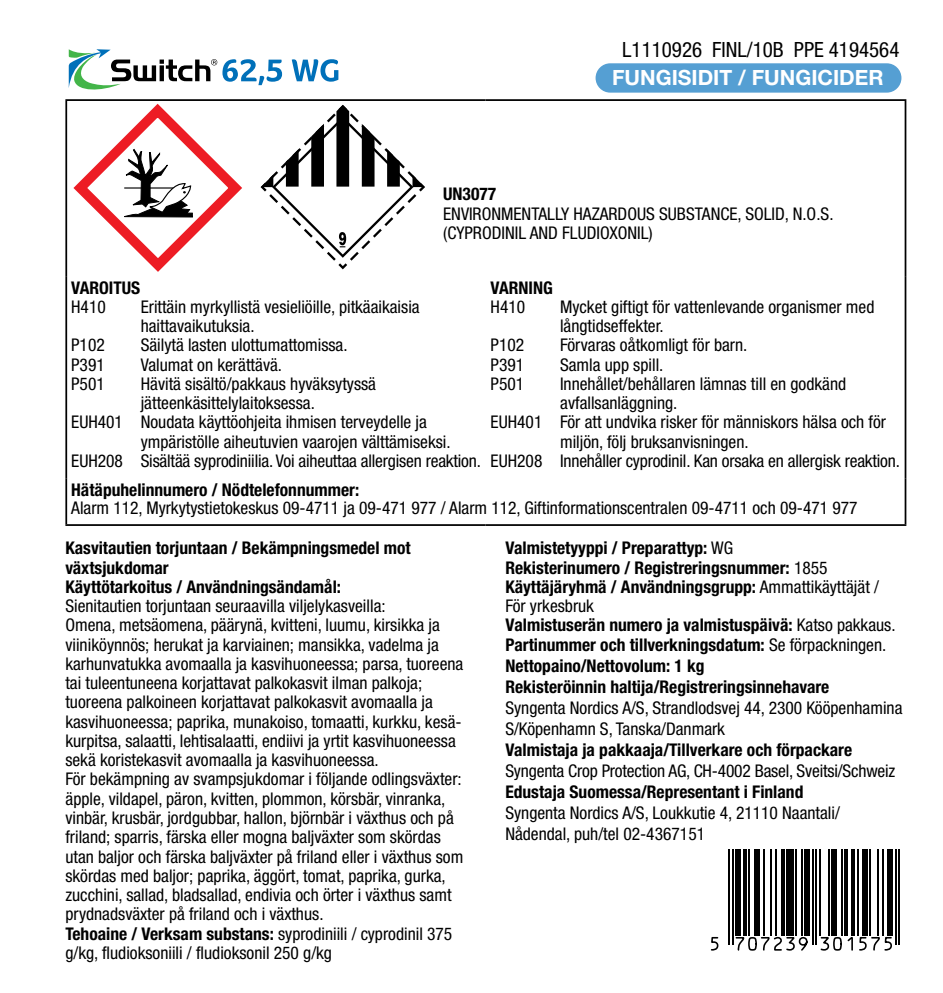
<style>
.page{position:relative;width:943px;height:993px;background:#fff}
.page>*{position:absolute;margin:0;border:0;box-sizing:border-box;transform-origin:0 0}
.t1{font:condensed 21px "Helvetica Neue LT Std";color:#000}
.t2{font:700 21px "Helvetica Neue LT Std";color:#fff}
.t3{font:condensed 17.5px/19.2px "Helvetica Neue LT Std";color:#000}
.t4{font:700 condensed 17.5px/19.2px "Helvetica Neue LT Std";color:#000}
.s1{font-weight:700}
.s2{font-weight:400}
</style>
<div class="page">
<hr style="left:65px;top:99px;width:420px;height:2px;background:#000">
<hr style="left:65px;top:101px;width:2px;height:175px;background:#000">
<hr style="left:485px;top:99px;width:421px;height:2px;background:#000">
<hr style="left:904px;top:101px;width:2px;height:175px;background:#000">
<hr style="left:65px;top:276px;width:2px;height:202px;background:#000">
<hr style="left:904px;top:276px;width:2px;height:202px;background:#000">
<hr style="left:65px;top:478px;width:2px;height:46px;background:#000">
<hr style="left:904px;top:478px;width:2px;height:46px;background:#000">
<hr style="left:65px;top:524px;width:420px;height:1px;background:#000">
<hr style="left:485px;top:524px;width:421px;height:1px;background:#000">
<svg style="left:735px;top:849px;width:165px;height:96px"></svg>
<hr style="left:728px;top:848px;width:2px;height:95px;background:#000">
<hr style="left:732px;top:848px;width:2px;height:95px;background:#000">
<div style="left:735px;top:848px;width:6px;height:86px;background:#000"></div>
<hr style="left:743px;top:848px;width:3px;height:86px;background:#000">
<hr style="left:748px;top:848px;width:2px;height:86px;background:#000">
<div style="left:753px;top:848px;width:6px;height:86px;background:#000"></div>
<hr style="left:762px;top:848px;width:2px;height:86px;background:#000">
<hr style="left:770px;top:848px;width:2px;height:86px;background:#000">
<hr style="left:775px;top:848px;width:2px;height:86px;background:#000">
<hr style="left:781px;top:848px;width:3px;height:86px;background:#000">
<div style="left:786px;top:848px;width:7px;height:86px;background:#000"></div>
<hr style="left:795px;top:848px;width:2px;height:86px;background:#000">
<hr style="left:800px;top:848px;width:2px;height:86px;background:#000">
<div style="left:804px;top:848px;width:5px;height:86px;background:#000"></div>
<hr style="left:811px;top:848px;width:2px;height:95px;background:#000">
<hr style="left:815px;top:848px;width:2px;height:95px;background:#000">
<hr style="left:818px;top:848px;width:2px;height:86px;background:#000">
<hr style="left:828px;top:848px;width:1px;height:86px;background:#000">
<div style="left:831px;top:848px;width:6px;height:86px;background:#000"></div>
<hr style="left:840px;top:848px;width:2px;height:86px;background:#000">
<hr style="left:844px;top:848px;width:3px;height:86px;background:#000">
<hr style="left:851px;top:848px;width:4px;height:86px;background:#000">
<hr style="left:856px;top:848px;width:2px;height:86px;background:#000">
<div style="left:862px;top:848px;width:5px;height:86px;background:#000"></div>
<hr style="left:869px;top:848px;width:2px;height:86px;background:#000">
<hr style="left:876px;top:848px;width:2px;height:86px;background:#000">
<hr style="left:882px;top:848px;width:2px;height:86px;background:#000">
<div style="left:887px;top:848px;width:6px;height:86px;background:#000"></div>
<hr style="left:894px;top:848px;width:2px;height:95px;background:#000">
<hr style="left:898px;top:848px;width:2px;height:95px;background:#000">
<svg style="left:710px;top:935px;width:182px;height:16px"></svg>
<svg style="left:69px;top:49px;width:213px;height:41px"></svg>
<svg style="left:292px;top:59px;width:46px;height:23px"></svg>
<svg style="left:73px;top:104px;width:169px;height:168px"></svg>
<svg style="left:260px;top:105px;width:165px;height:165px"></svg>
<div style="left:595px;top:63px;width:306px;height:30px;background:#559fd3;border-radius:15px"></div>
<p class="t1" style="left:622px;top:37px;width:279px">L1110926 FINL/10B PPE 4194564</p>
<p class="t2" style="left:612px;top:65px;width:273px">FUNGISIDIT / FUNGICIDER</p>
<p class="t4" style="left:443px;top:184px;width:55px">UN3077</p>
<p class="t3" style="left:443px;top:203px;width:392px">ENVIRONMENTALLY HAZARDOUS SUBSTANCE, SOLID, N.O.S. (CYPRODINIL AND FLUDIOXONIL)</p>
<p class="t4" style="left:71px;top:277px;width:71px">VAROITUS</p>
<p class="t3" style="left:71px;top:297px;width:36px">H410</p>
<p class="t3" style="left:141px;top:297px;width:280px">Erittäin myrkyllistä vesieliöille, pitkäaikaisia haittavaikutuksia.</p>
<p class="t3" style="left:71px;top:335px;width:35px">P102</p>
<p class="t3" style="left:141px;top:335px;width:208px">Säilytä lasten ulottumattomissa.</p>
<p class="t3" style="left:71px;top:354px;width:35px">P391</p>
<p class="t3" style="left:141px;top:354px;width:143px">Valumat on kerättävä.</p>
<p class="t3" style="left:71px;top:374px;width:35px">P501</p>
<p class="t3" style="left:141px;top:374px;width:237px">Hävitä sisältö/pakkaus hyväksytyssä</p>
<p class="t3" style="left:141px;top:393px;width:176px">jätteenkäsittelylaitoksessa.</p>
<p class="t3" style="left:71px;top:412px;width:357px">EUH401 Noudata käyttöohjeita ihmisen terveydelle ja</p>
<p class="t3" style="left:141px;top:431px;width:311px">ympäristölle aiheutuvien vaarojen välttämiseksi.</p>
<p class="t3" style="left:71px;top:451px;width:411px">EUH208 Sisältää syprodiniilia. Voi aiheuttaa allergisen reaktion.</p>
<p class="t4" style="left:490px;top:277px;width:64px">VARNING</p>
<p class="t3" style="left:490px;top:297px;width:36px">H410</p>
<p class="t3" style="left:560px;top:297px;width:316px">Mycket giftigt för vattenlevande organismer med långtidseffekter.</p>
<p class="t3" style="left:490px;top:335px;width:35px">P102</p>
<p class="t3" style="left:560px;top:335px;width:189px">Förvaras oåtkomligt för barn.</p>
<p class="t3" style="left:490px;top:354px;width:35px">P391</p>
<p class="t3" style="left:560px;top:354px;width:105px">Samla upp spill.</p>
<p class="t3" style="left:490px;top:374px;width:35px">P501</p>
<p class="t3" style="left:560px;top:374px;width:288px">Innehållet/behållaren lämnas till en godkänd</p>
<p class="t3" style="left:560px;top:393px;width:119px">avfallsanläggning.</p>
<p class="t3" style="left:490px;top:412px;width:397px">EUH401 För att undvika risker för människors hälsa och för</p>
<p class="t3" style="left:560px;top:431px;width:190px">miljön, följ bruksanvisningen.</p>
<p class="t3" style="left:490px;top:451px;width:411px">EUH208 Innehåller cyprodinil. Kan orsaka en allergisk reaktion.</p>
<p class="t4" style="left:71px;top:479px;width:289px">Hätäpuhelinnumero / Nödtelefonnummer:</p>
<p class="t3" style="left:71px;top:497px;width:788px">Alarm 112, Myrkytystietokeskus 09-4711 ja 09-471 977 / Alarm 112, Giftinformationscentralen 09-4711 och 09-471 977</p>
<p class="t4" style="left:65px;top:538px;width:347px">Kasvitautien torjuntaan / Bekämpningsmedel mot växtsjukdomar<br>Käyttötarkoitus / Användningsändamål:</p>
<p class="t3" style="left:65px;top:596px;width:399px">Sienitautien torjuntaan seuraavilla viljelykasveilla:<br>Omena, metsäomena, päärynä, kvitteni, luumu, kirsikka ja viiniköynnös; herukat ja karviainen; mansikka, vadelma ja karhunvatukka avomaalla ja kasvihuoneessa; parsa, tuoreena tai tuleentuneena korjattavat palkokasvit ilman palkoja; tuoreena palkoineen korjattavat palkokasvit avomaalla ja kasvihuoneessa; paprika, munakoiso, tomaatti, kurkku, kesä&shy;kurpitsa, salaatti, lehtisalaatti, endiivi ja yrtit kasvihuoneessa sekä koristekasvit avomaalla ja kasvihuoneessa.<br>För bekämpning av svampsjukdomar i följande odlingsväxter: äpple, vildapel, päron, kvitten, plommon, körsbär, vinranka, vinbär, krusbär, jordgubbar, hallon, björnbär i växthus och på friland; sparris, färska eller mogna baljväxter som skördas utan baljor och färska baljväxter på friland eller i växthus som skördas med baljor; paprika, äggört, tomat, paprika, gurka, zucchini, sallad, bladsallad, endivia och örter i växthus samt prydnadsväxter på friland och i växthus.<br><span class="s1">Tehoaine / Verksam substans:</span> syprodiniili / cyprodinil 375 g/kg, fludioksoniili / fludioksonil 250 g/kg</p>
<p class="t4" style="left:505px;top:538px;width:392px">Valmistetyyppi / Preparattyp: <span class="s2">WG<br></span>Rekisterinumero / Registreringsnummer: <span class="s2">1855<br></span>Käyttäjäryhmä / Användningsgrupp: <span class="s2">Ammattikäyttäjät / För yrkesbruk<br></span>Valmistuserän numero ja valmistuspäivä: <span class="s2">Katso pakkaus.<br></span>Partinummer och tillverkningsdatum: <span class="s2">Se förpackningen.</span></p>
<p class="t4" style="left:505px;top:654px;width:325px;line-height:21px">Nettopaino/Nettovolum: 1 kg<br>Rekisteröinnin haltija/Registreringsinnehavare</p>
<p class="t3" style="left:505px;top:696px;width:398px;line-height:21px">Syngenta Nordics A/S, Strandlodsvej 44, 2300 Kööpenhamina<br>S/Köpenhamn S, Tanska/Danmark</p>
<p class="t4" style="left:505px;top:739px;width:348px">Valmistaja ja pakkaaja/Tillverkare och förpackare</p>
<p class="t3" style="left:505px;top:760px;width:391px">Syngenta Crop Protection AG, CH-4002 Basel, Sveitsi/Schweiz</p>
<p class="t4" style="left:505px;top:781px;width:299px">Edustaja Suomessa/Representant i Finland</p>
<p class="t3" style="left:505px;top:801px;width:336px;line-height:21px">Syngenta Nordics A/S, Loukkutie 4, 21110 Naantali/<br>Nådendal, puh/tel 02-4367151</p>
</div>
